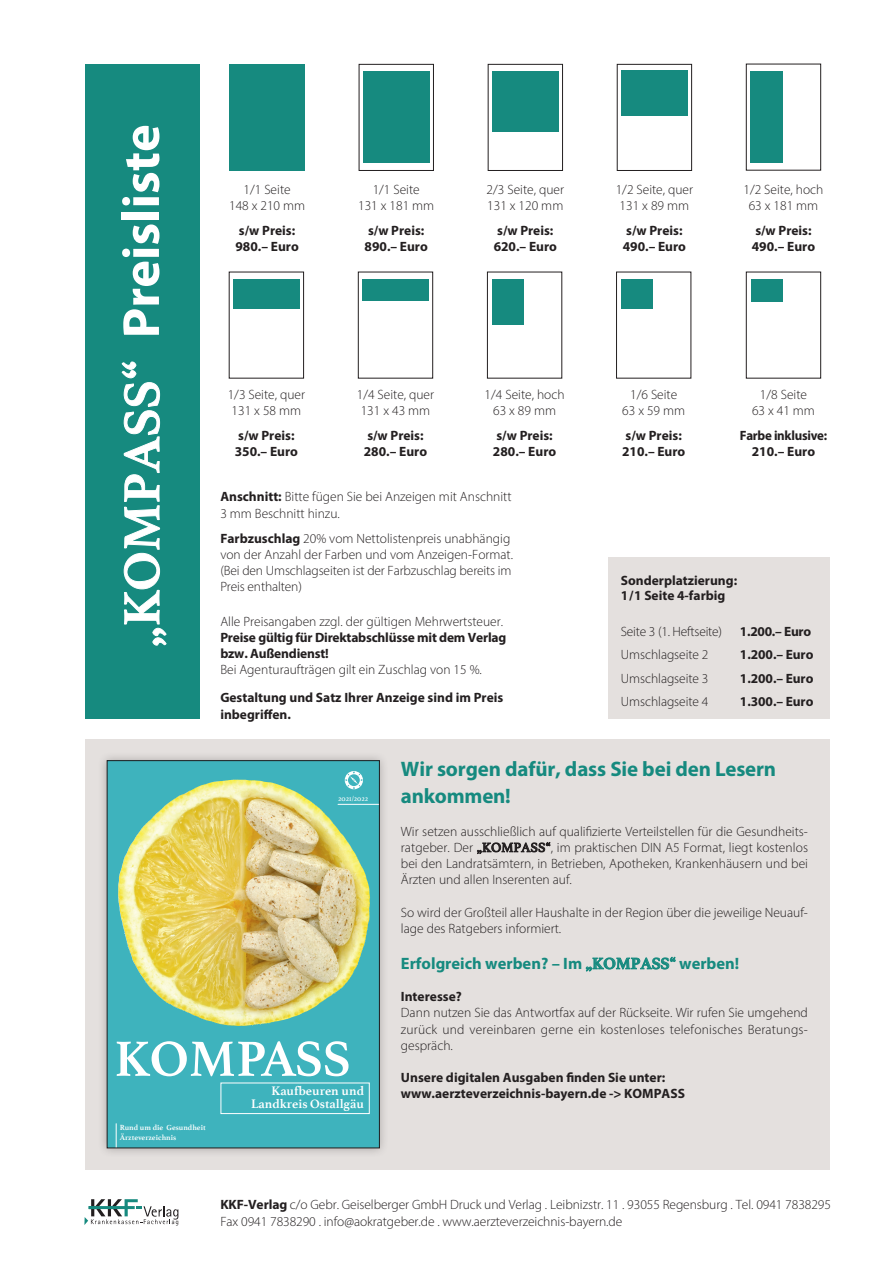
<style>
.page{position:relative;width:893px;height:1263px;background:#fff}
.page>*{position:absolute;margin:0;border:0;box-sizing:border-box;transform-origin:0 0}
.t1{font:700 52.5px "Myriad Pro";color:#fff}
.t2{font:700 52.05px "Athelas";color:#fff}
.t3{font:700 21px/27px "Myriad Pro";letter-spacing:-.005em;color:#168a7f}
.t4{font:700 16.5px "Myriad Pro";color:#168a7f}
.t5{font:300 13.5px/16.2px "Myriad Pro";color:#231f20}
.t6{font:700 13.5px/16.2px "Myriad Pro";color:#231f20}
.t7{font:700 13.5px/16.2px "Myriad Pro";letter-spacing:-.02em;color:#231f20;text-align:center;scale:.96 1}
.t8{font:700 13.05px/13px "Athelas";color:#fff;text-align:right}
.t9{font:700 7.8px/9.3px "Athelas";color:#fff}
.t10{font:7.8px "Athelas";color:#fff}
.s1{font-family:"Athelas"}
.s2{font-weight:700}
.s3{font-family:"Athelas";font-weight:400}
</style>
<div class="page">
<div style="left:230px;top:64px;width:75px;height:107px;background:#168a7f"></div>
<div style="left:363px;top:71px;width:66px;height:92px;background:#168a7f"></div>
<div style="left:359px;top:64px;width:75px;height:107px;border:1px solid #231f20"></div>
<div style="left:492px;top:71px;width:66px;height:61px;background:#168a7f"></div>
<div style="left:488px;top:64px;width:75px;height:107px;border:1px solid #231f20"></div>
<div style="left:751px;top:71px;width:32px;height:92px;background:#168a7f"></div>
<div style="left:746px;top:64px;width:75px;height:106px;border:1px solid #231f20"></div>
<div style="left:621px;top:70px;width:66px;height:46px;background:#168a7f"></div>
<div style="left:617px;top:64px;width:75px;height:107px;border:1px solid #231f20"></div>
<div style="left:85px;top:739px;width:744px;height:430px;background:#e4e0de"></div>
<div style="left:233px;top:279px;width:67px;height:30px;background:#168a7f"></div>
<div style="left:229px;top:272px;width:75px;height:106px;border:1px solid #231f20"></div>
<div style="left:363px;top:279px;width:66px;height:22px;background:#168a7f"></div>
<div style="left:358px;top:272px;width:75px;height:106px;border:1px solid #231f20"></div>
<div style="left:492px;top:279px;width:32px;height:45px;background:#168a7f"></div>
<div style="left:487px;top:272px;width:75px;height:106px;border:1px solid #231f20"></div>
<div style="left:621px;top:279px;width:32px;height:30px;background:#168a7f"></div>
<div style="left:616px;top:272px;width:75px;height:106px;border:1px solid #231f20"></div>
<div style="left:608px;top:557px;width:221px;height:162px;background:#e4e0de"></div>
<div style="left:85px;top:64px;width:115px;height:655px;background:#168a7f"></div>
<div style="left:98px;top:751px;width:291px;height:406px;background:#231f20;opacity:.3"></div>
<svg style="left:109px;top:762px;width:269px;height:384px;background:#8dc19d"></svg>
<img style="left:175px;top:780px;width:59px;height:18px">
<svg style="left:345px;top:771px;width:18px;height:18px"></svg>
<hr style="left:338px;top:804px;width:41px;height:1px;background:#fff">
<svg style="left:116px;top:1124px;width:1px;height:22px"></svg>
<div style="left:221px;top:1083px;width:149px;height:31px;border:1px solid #fff"></div>
<div style="left:107px;top:760px;width:273px;height:388px;border:1px solid #231f20"></div>
<div style="left:751px;top:279px;width:31px;height:23px;background:#168a7f"></div>
<div style="left:746px;top:272px;width:75px;height:106px;border:1px solid #231f20"></div>
<svg style="left:84px;top:1199px;width:94px;height:26px"></svg>
<h1 class="t1" style="left:107px;top:648px;width:525px;rotate:-90deg"><span class="s1">„KOMPASS“</span> Preisliste</h1>
<p class="t5" style="left:229px;top:181px;width:78px;text-align:center">1/1 Seite<br>148 x 210 mm</p>
<p class="t6" style="left:235px;top:222px;width:65px">s/w Preis:<br>980.– Euro</p>
<p class="t5" style="left:358px;top:181px;width:78px;text-align:center">1/1 Seite<br>131 x 181 mm</p>
<p class="t6" style="left:365px;top:222px;width:65px">s/w Preis:<br>890.– Euro</p>
<p class="t5" style="left:487px;top:181px;width:79px">2/3 Seite, quer<br>131 x 120 mm</p>
<p class="t6" style="left:494px;top:222px;width:65px">s/w Preis:<br>620.– Euro</p>
<p class="t5" style="left:616px;top:181px;width:79px">1/2 Seite, quer<br>131 x 89 mm</p>
<p class="t6" style="left:623px;top:222px;width:65px">s/w Preis:<br>490.– Euro</p>
<p class="t5" style="left:743px;top:181px;width:81px;text-align:center">1/2 Seite, hoch<br>63 x 181 mm</p>
<p class="t6" style="left:752px;top:222px;width:65px">s/w Preis:<br>490.– Euro</p>
<p class="t5" style="left:228px;top:386px;width:79px">1/3 Seite, quer<br>131 x 58 mm</p>
<p class="t6" style="left:235px;top:427px;width:65px">s/w Preis:<br>350.– Euro</p>
<p class="t5" style="left:357px;top:386px;width:79px">1/4 Seite, quer<br>131 x 43 mm</p>
<p class="t6" style="left:364px;top:427px;width:65px">s/w Preis:<br>280.– Euro</p>
<p class="t5" style="left:485px;top:386px;width:81px;text-align:center">1/4 Seite, hoch<br>63 x 89 mm</p>
<p class="t6" style="left:493px;top:427px;width:65px">s/w Preis:<br>280.– Euro</p>
<p class="t5" style="left:220px;top:489px;width:293px"><span class="s2">Anschnitt:</span> Bitte fügen Sie bei Anzeigen mit Anschnitt<br>3 mm Beschnitt hinzu.</p>
<p class="t5" style="left:220px;top:530px;width:294px"><span class="s2">Farbzuschlag</span> 20% vom Nettolistenpreis unabhängig von der Anzahl der Farben und vom Anzeigen-Format. (Bei den Umschlagseiten ist der Farbzuschlag bereits im Preis enthalten)</p>
<p class="t5" style="left:220px;top:613px;width:284px">Alle Preisangaben zzgl. der gültigen Mehrwertsteuer.</p>
<p class="t6" style="left:220px;top:629px;width:287px">Preise gültig für Direktabschlüsse mit dem Verlag bzw. Außendienst!</p>
<p class="t5" style="left:220px;top:661px;width:263px">Bei Agenturaufträgen gilt ein Zuschlag von 15 %.</p>
<p class="t6" style="left:220px;top:689px;width:284px">Gestaltung und Satz Ihrer Anzeige sind im Preis inbegriffen.</p>
<p class="t5" style="left:622px;top:386px;width:64px;text-align:center">1/6 Seite<br>63 x 59 mm</p>
<p class="t6" style="left:622px;top:427px;width:65px">s/w Preis:<br>210.– Euro</p>
<p class="t5" style="left:752px;top:386px;width:64px;text-align:center">1/8 Seite<br>63 x 41 mm</p>
<p class="t7" style="left:740px;top:427px;width:93px">Farbe inklusive:<br>210.– Euro</p>
<p class="t6" style="left:621px;top:572px;width:118px;line-height:14.9px">Sonderplatzierung:<br>1/1 Seite 4-farbig</p>
<p class="t5" style="left:621px;top:623px;width:103px">Seite 3 (1. Heftseite)</p>
<p class="t6" style="left:740px;top:623px;width:73px">1.200.– Euro</p>
<p class="t5" style="left:621px;top:646px;width:89px">Umschlagseite 2</p>
<p class="t6" style="left:740px;top:646px;width:75px">1.200.– Euro</p>
<p class="t5" style="left:621px;top:670px;width:89px">Umschlagseite 3</p>
<p class="t6" style="left:740px;top:669px;width:75px">1.200.– Euro</p>
<p class="t5" style="left:621px;top:693px;width:89px">Umschlagseite 4</p>
<p class="t6" style="left:740px;top:693px;width:75px">1.300.– Euro</p>
<p class="t10" style="left:338px;top:792px;width:31px">2021/2022</p>
<h2 class="t2" style="left:115px;top:1016px;width:238px">KOMPASS</h2>
<p class="t8" style="left:251px;top:1084px;width:115px">Kaufbeuren und<br>Landkreis Ostallgäu</p>
<p class="t9" style="left:120px;top:1123px;width:87px">Rund um die Gesundheit<br>Ärzteverzeichnis</p>
<h3 class="t3" style="left:401px;top:755px;width:377px">Wir sorgen dafür, dass Sie bei den Lesern ankommen!</h3>
<p class="t5" style="left:401px;top:823px;width:409px;text-align:justify">Wir setzen ausschließlich auf qualifizierte Verteilstellen für die Gesundheits&shy;ratgeber. Der <span class="s3">„KOMPASS“</span>, im praktischen DIN A5 Format, liegt kostenlos bei den Landratsämtern, in Betrieben, Apotheken, Krankenhäusern und bei Ärzten und allen Inserenten auf.</p>
<p class="t5" style="left:401px;top:904px;width:409px">So wird der Großteil aller Haushalte in der Region über die jeweilige Neuauf&shy;lage des Ratgebers informiert.</p>
<p class="t4" style="left:401px;top:952px;width:340px">Erfolgreich werben? – Im <span class="s1">„KOMPASS“</span> werben!</p>
<p class="t6" style="left:401px;top:988px;width:62px">Interesse?</p>
<p class="t5" style="left:401px;top:1005px;width:408px;text-align:justify">Dann nutzen Sie das Antwortfax auf der Rückseite. Wir rufen Sie umgehend zurück und vereinbaren gerne ein kostenloses telefonisches Beratungs&shy;gespräch.</p>
<p class="t6" style="left:401px;top:1069px;width:286px">Unsere digitalen Ausgaben finden Sie unter: www.aerzteverzeichnis-bayern.de -&gt; KOMPASS</p>
<p class="t5" style="left:220px;top:1196px;width:612px"><span class="s2">KKF-Verlag</span> c/o Gebr. Geiselberger GmbH Druck und Verlag . Leibnizstr. 11 . 93055 Regensburg . Tel. 0941 7838295<br>Fax 0941 7838290 . info@aokratgeber.de . www.aerzteverzeichnis-bayern.de</p>
</div>
